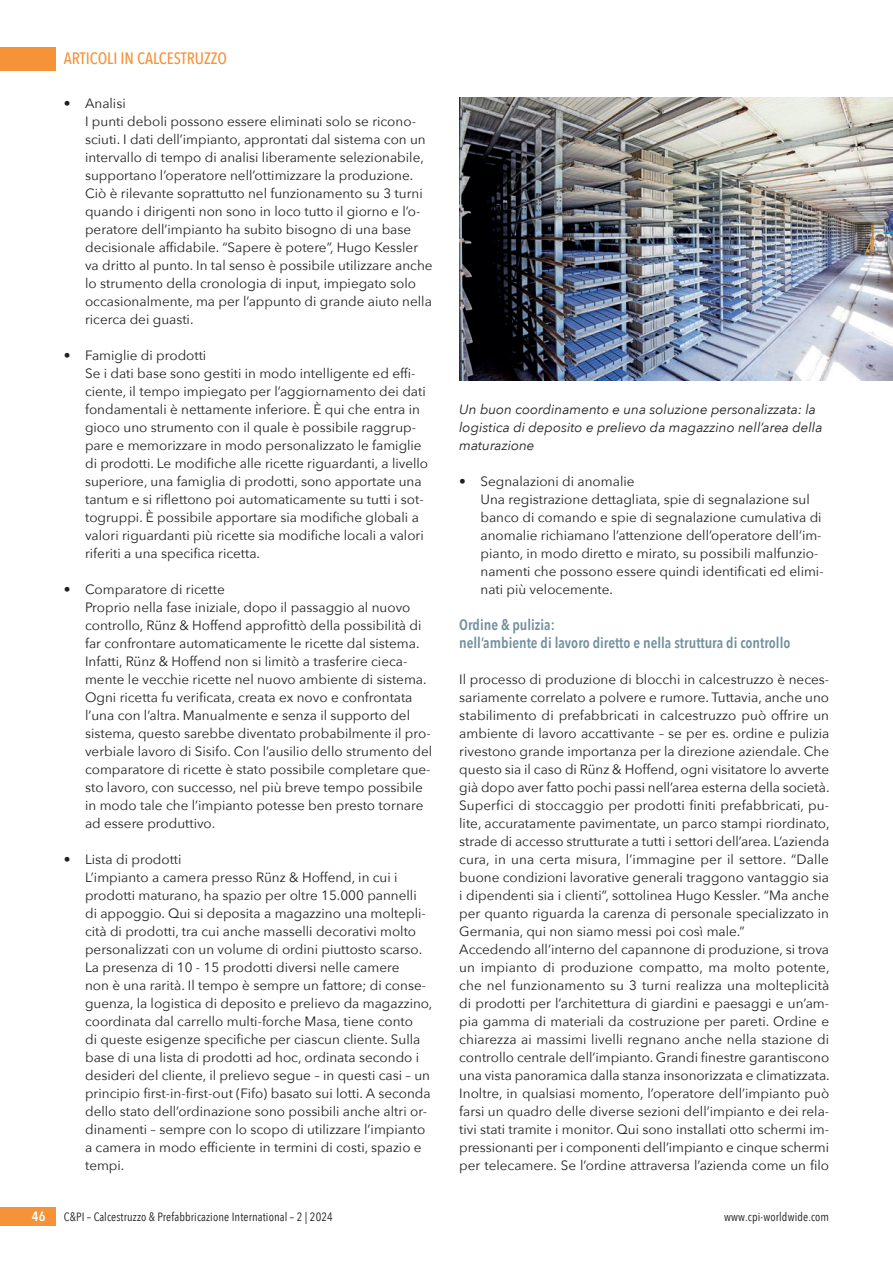
<style>
.page{position:relative;width:893px;height:1263px;background:#fff}
.page>*{position:absolute;margin:0;border:0;box-sizing:border-box;transform-origin:0 0}
.t1{font:500 16.5px "Avenir Next Condensed";color:#f69238}
.t2{font:600 15px/18px "Avenir Next Condensed";color:#73909f}
.t3{font:13.5px/18px "Avenir Next";color:#231f20}
.t4{font:italic 13.5px/18px "Avenir Next";color:#231f20}
.t5{font:600 13.5px "Avenir Next Condensed";color:#fff}
.t6{font:12px "Avenir Next Condensed";letter-spacing:.01em;color:#231f20}
</style>
<div class="page">
<div style="left:0;top:47px;width:55px;height:23px;background:#f69238"></div>
<div style="left:0;top:1208px;width:55px;height:18px;background:#f69238"></div>
<img style="left:459px;top:97px;width:434px;height:284px">
<hr style="left:892px;top:642px;width:1px;height:621px;background:#ffe601">
<hr style="left:892px;top:1011px;width:1px;height:252px;background:#053276">
<p class="t1" style="left:64px;top:49px;width:165px">ARTICOLI IN CALCESTRUZZO</p>
<p class="t3" style="left:85px;top:94px;width:349px;text-indent:-21px">• Analisi<br>I punti deboli possono essere eliminati solo se ricono&shy;sciuti. I dati dell’impianto, approntati dal sistema con un intervallo di tempo di analisi liberamente selezionabile, supportano l’operatore nell’ottimizzare la produzione.<br>Ciò è rilevante soprattutto nel funzionamento su 3 turni quando i dirigenti non sono in loco tutto il giorno e l’o&shy;peratore dell’impianto ha subito bisogno di una base decisionale affidabile. “Sapere è potere”, Hugo Kessler va dritto al punto. In tal senso è possibile utilizzare anche lo strumento della cronologia di input, impiegato solo occasionalmente, ma per l’appunto di grande aiuto nella ricerca dei guasti.</p>
<p class="t3" style="left:85px;top:346px;width:345px;text-indent:-21px">• Famiglie di prodotti<br>Se i dati base sono gestiti in modo intelligente ed effi&shy;ciente, il tempo impiegato per l’aggiornamento dei dati fondamentali è nettamente inferiore. È qui che entra in gioco uno strumento con il quale è possibile raggrup&shy;pare e memorizzare in modo personalizzato le famiglie di prodotti. Le modifiche alle ricette riguardanti, a livello superiore, una famiglia di prodotti, sono apportate una tantum e si riflettono poi automaticamente su tutti i sot&shy;togruppi. È possibile apportare sia modifiche globali a valori riguardanti più ricette sia modifiche locali a valori riferiti a una specifica ricetta.</p>
<p class="t3" style="left:85px;top:580px;width:349px;text-indent:-21px">• Comparatore di ricette<br>Proprio nella fase iniziale, dopo il passaggio al nuovo controllo, Rünz &amp; Hoffend approfittò della possibilità di far confrontare automaticamente le ricette dal sistema.<br>Infatti, Rünz &amp; Hoffend non si limitò a trasferire cieca&shy;mente le vecchie ricette nel nuovo ambiente di sistema.<br>Ogni ricetta fu verificata, creata ex novo e confrontata l’una con l’altra. Manualmente e senza il supporto del sistema, questo sarebbe diventato probabilmente il pro&shy;verbiale lavoro di Sisifo. Con l’ausilio dello strumento del comparatore di ricette è stato possibile completare que&shy;sto lavoro, con successo, nel più breve tempo possibile in modo tale che l’impianto potesse ben presto tornare ad essere produttivo.</p>
<p class="t3" style="left:85px;top:850px;width:349px;text-indent:-21px">• Lista di prodotti<br>L’impianto a camera presso Rünz &amp; Hoffend, in cui i prodotti maturano, ha spazio per oltre 15.000 pannelli<br>di appoggio. Qui si deposita a magazzino una moltepli&shy;cità di prodotti, tra cui anche masselli decorativi molto personalizzati con un volume di ordini piuttosto scarso.<br>La presenza di 10 - 15 prodotti diversi nelle camere<br>non è una rarità. Il tempo è sempre un fattore; di conse&shy;guenza, la logistica di deposito e prelievo da magazzino, coordinata dal carrello multi-forche Masa, tiene conto<br>di queste esigenze specifiche per ciascun cliente. Sulla base di una lista di prodotti ad hoc, ordinata secondo i desideri del cliente, il prelievo segue – in questi casi – un principio first-in-first-out (Fifo) basato sui lotti. A seconda dello stato dell’ordinazione sono possibili anche altri or&shy;dinamenti – sempre con lo scopo di utilizzare l’impianto a camera in modo efficiente in termini di costi, spazio e tempi.</p>
<p class="t4" style="left:459px;top:400px;width:365px">Un buon coordinamento e una soluzione personalizzata: la logistica di deposito e prelievo da magazzino nell’area della maturazione</p>
<p class="t3" style="left:480px;top:472px;width:345px;text-indent:-21px">• Segnalazioni di anomalie<br>Una registrazione dettagliata, spie di segnalazione sul banco di comando e spie di segnalazione cumulativa di anomalie richiamano l’attenzione dell’operatore dell’im&shy;pianto, in modo diretto e mirato, su possibili malfunzio&shy;namenti che possono essere quindi identificati ed elimi&shy;nati più velocemente.</p>
<p class="t2" style="left:459px;top:615px;width:333px">Ordine &amp; pulizia:<br>nell’ambiente di lavoro diretto e nella struttura di controllo</p>
<p class="t3" style="left:459px;top:670px;width:372px">Il processo di produzione di blocchi in calcestruzzo è neces&shy;sariamente correlato a polvere e rumore. Tuttavia, anche uno stabilimento di prefabbricati in calcestruzzo può offrire un ambiente di lavoro accattivante – se per es. ordine e pulizia rivestono grande importanza per la direzione aziendale. Che questo sia il caso di Rünz &amp; Hoffend, ogni visitatore lo avverte già dopo aver fatto pochi passi nell’area esterna della società.<br>Superfici di stoccaggio per prodotti finiti prefabbricati, pu&shy;lite, accuratamente pavimentate, un parco stampi riordinato, strade di accesso strutturate a tutti i settori dell’area. L’azienda cura, in una certa misura, l’immagine per il settore. “Dalle buone condizioni lavorative generali traggono vantaggio sia i dipendenti sia i clienti”, sottolinea Hugo Kessler. “Ma anche per quanto riguarda la carenza di personale specializzato in Germania, qui non siamo messi poi così male.”<br>Accedendo all’interno del capannone di produzione, si trova un impianto di produzione compatto, ma molto potente, che nel funzionamento su 3 turni realizza una molteplicità di prodotti per l’architettura di giardini e paesaggi e un’am&shy;pia gamma di materiali da costruzione per pareti. Ordine e chiarezza ai massimi livelli regnano anche nella stazione di controllo centrale dell’impianto. Grandi finestre garantiscono una vista panoramica dalla stanza insonorizzata e climatizzata.<br>Inoltre, in qualsiasi momento, l’operatore dell’impianto può farsi un quadro delle diverse sezioni dell’impianto e dei rela&shy;tivi stati tramite i monitor. Qui sono installati otto schermi im&shy;pressionanti per i componenti dell’impianto e cinque schermi per telecamere. Se l’ordine attraversa l’azienda come un filo</p>
<p class="t5" style="left:32px;top:1205px;width:15px">46</p>
<p class="t6" style="left:64px;top:1207px;width:271px">C&amp;PI – Calcestruzzo &amp; Prefabbricazione International – 2 | 2024</p>
<p class="t6" style="left:724px;top:1207px;width:107px">www.cpi-worldwide.com</p>
</div>
